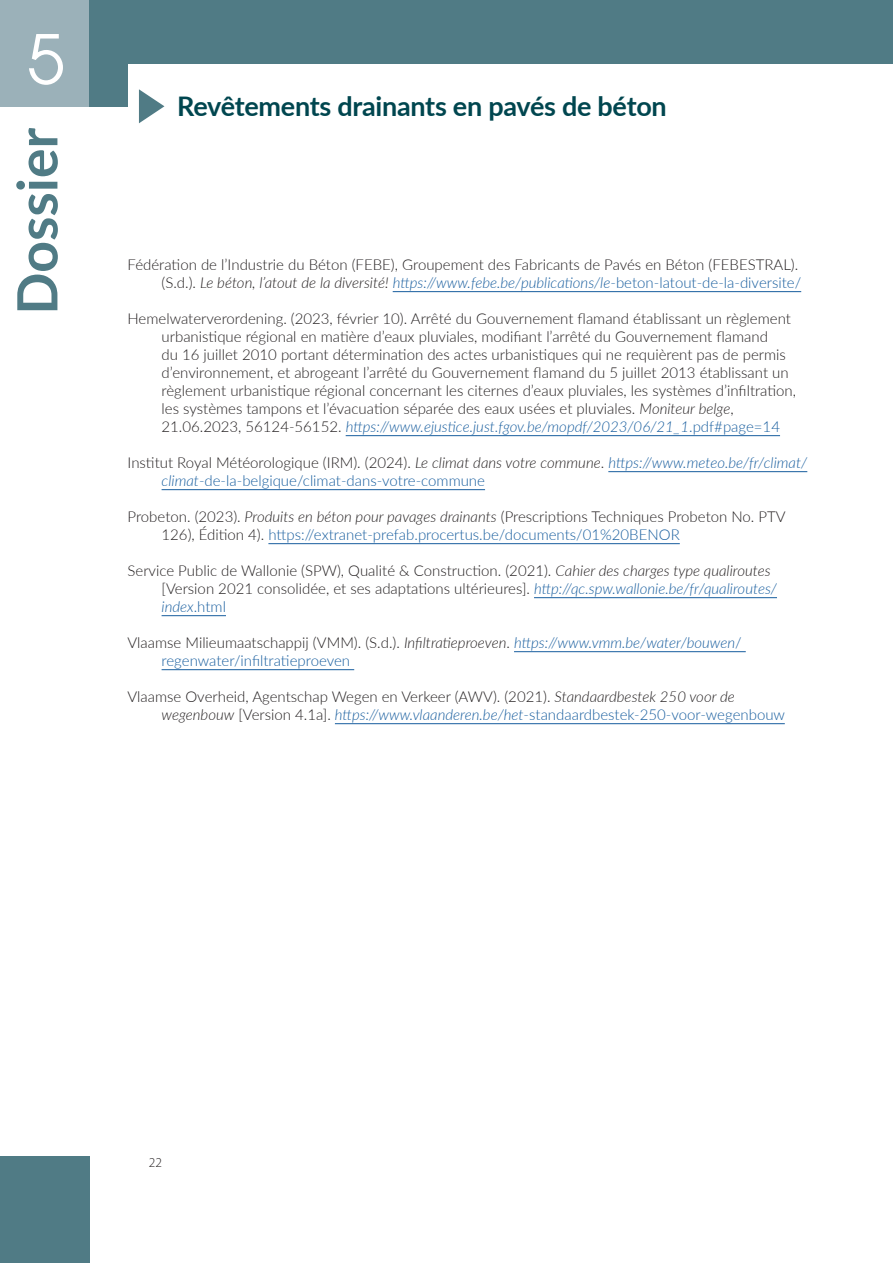
<style>
.page{position:relative;width:893px;height:1263px;background:#fff}
.page>*{position:absolute;margin:0;border:0;box-sizing:border-box;transform-origin:0 0}
.t1{font:67.5px "ITC Avant Garde Pro";color:#fff}
.t2{font:700 55.5px "Lato";color:#507b85}
.t3{font:700 27px "Lato";letter-spacing:-.01em;color:#00464f}
.Bibio-literatuur{font:300 15px/18px "Lato";color:#231f20}
.t4{font:300 13.5px "Myriad Pro";color:#231f20}
.s1{font-style:italic}
.s2{font-style:italic;color:#175d9e}
.s3{color:#175d9e}
</style>
<div class="page">
<div style="left:0;top:0;width:102px;height:106px;background:#9bb1b9"></div>
<div style="left:89px;top:0;width:804px;height:106px;background:#507b85"></div>
<div style="left:128px;top:65px;width:765px;height:126px;background:#fff"></div>
<div style="left:0;top:1157px;width:89px;height:106px;background:#507b85"></div>
<svg style="left:139px;top:89px;width:25px;height:34px"></svg>
<hr style="left:393px;top:291px;width:408px;height:1px;background:#175d9e">
<hr style="left:346px;top:435px;width:434px;height:1px;background:#175d9e">
<hr style="left:608px;top:471px;width:199px;height:1px;background:#175d9e">
<hr style="left:162px;top:489px;width:323px;height:1px;background:#175d9e">
<hr style="left:268px;top:543px;width:412px;height:1px;background:#175d9e">
<hr style="left:534px;top:597px;width:243px;height:1px;background:#175d9e">
<hr style="left:162px;top:615px;width:64px;height:1px;background:#175d9e">
<hr style="left:514px;top:651px;width:232px;height:1px;background:#175d9e">
<hr style="left:162px;top:669px;width:192px;height:1px;background:#175d9e">
<hr style="left:335px;top:723px;width:450px;height:1px;background:#175d9e">
<h1 class="t1" style="left:27px;top:17px;width:39px">5</h1>
<h2 class="t2" style="left:-4px;top:315px;width:188px;rotate:-90deg">Dossier</h2>
<h3 class="t3" style="left:177px;top:87px;width:491px">Revêtements drainants en pavés de béton</h3>
<p class="Bibio-literatuur" style="left:128px;top:255px;width:675px;text-align:right">Fédération de l’Industrie du Béton (FEBE), Groupement des Fabricants de Pavés en Béton (FEBESTRAL). (S.d.). <span class="s1">Le béton, l’atout de la diversité!</span> <span class="s2">https://www.febe.be/publications/le</span><span class="s3">-beton-latout-de-la-diversite/</span></p>
<p class="Bibio-literatuur" style="left:162px;top:309px;width:636px;text-indent:-34px">Hemelwaterverordening. (2023, février 10). Arrêté du Gouvernement flamand établissant un règlement urbanistique régional en matière d’eaux pluviales, modifiant l’arrêté du Gouvernement flamand<br>du 16 juillet 2010 portant détermination des actes urbanistiques qui ne requièrent pas de permis d’environnement, et abrogeant l’arrêté du Gouvernement flamand du 5 juillet 2013 établissant un règlement urbanistique régional concernant les citernes d’eaux pluviales, les systèmes d’infiltration, les systèmes tampons et l’évacuation séparée des eaux usées et pluviales. <span class="s1">Moniteur belge</span>, 21.06.2023, 56124-56152. <span class="s2">https://www.ejustice.just.fgov.be/mopdf/2023/06/21_1</span><span class="s3">.pdf#page=14</span></p>
<p class="Bibio-literatuur" style="left:162px;top:453px;width:647px;text-indent:-34px">Institut Royal Météorologique (IRM). (2024). <span class="s1">Le climat dans votre commune</span>. <span class="s2">https://www.meteo.be/fr/climat/ climat</span><span class="s3">-de-la-belgique/climat-dans-votre-commune</span></p>
<p class="Bibio-literatuur" style="left:162px;top:507px;width:626px;text-indent:-34px">Probeton. (2023). <span class="s1">Produits en béton pour pavages drainants</span> (Prescriptions Techniques Probeton No. PTV<br>126), Édition 4). <span class="s3">https://extranet-prefab.procertus.be/documents/01%20BENOR</span></p>
<p class="Bibio-literatuur" style="left:162px;top:561px;width:617px;text-indent:-34px">Service Public de Wallonie (SPW), Qualité &amp; Construction. (2021). <span class="s1">Cahier des charges type qualiroutes </span>[Version 2021 consolidée, et ses adaptations ultérieures]. <span class="s2">http://qc.spw.wallonie.be/fr/qualiroutes/ index</span><span class="s3">.html</span></p>
<p class="Bibio-literatuur" style="left:162px;top:633px;width:582px;text-indent:-34px">Vlaamse Milieumaatschappij (VMM). (S.d.). <span class="s1">Infiltratieproeven</span>. <span class="s2">https://www.vmm.be/water/bouwen</span><span class="s3">/ regenwater/infiltratieproeven</span></p>
<p class="Bibio-literatuur" style="left:162px;top:687px;width:625px;text-indent:-34px">Vlaamse Overheid, Agentschap Wegen en Verkeer (AWV). (2021). <span class="s1">Standaardbestek 250 voor de wegenbouw</span> [Version 4.1a]. <span class="s2">https://www.vlaanderen.be/het</span><span class="s3">-standaardbestek-250-voor-wegenbouw</span></p>
<p class="t4" style="left:149px;top:1154px;width:15px">22</p>
</div>
